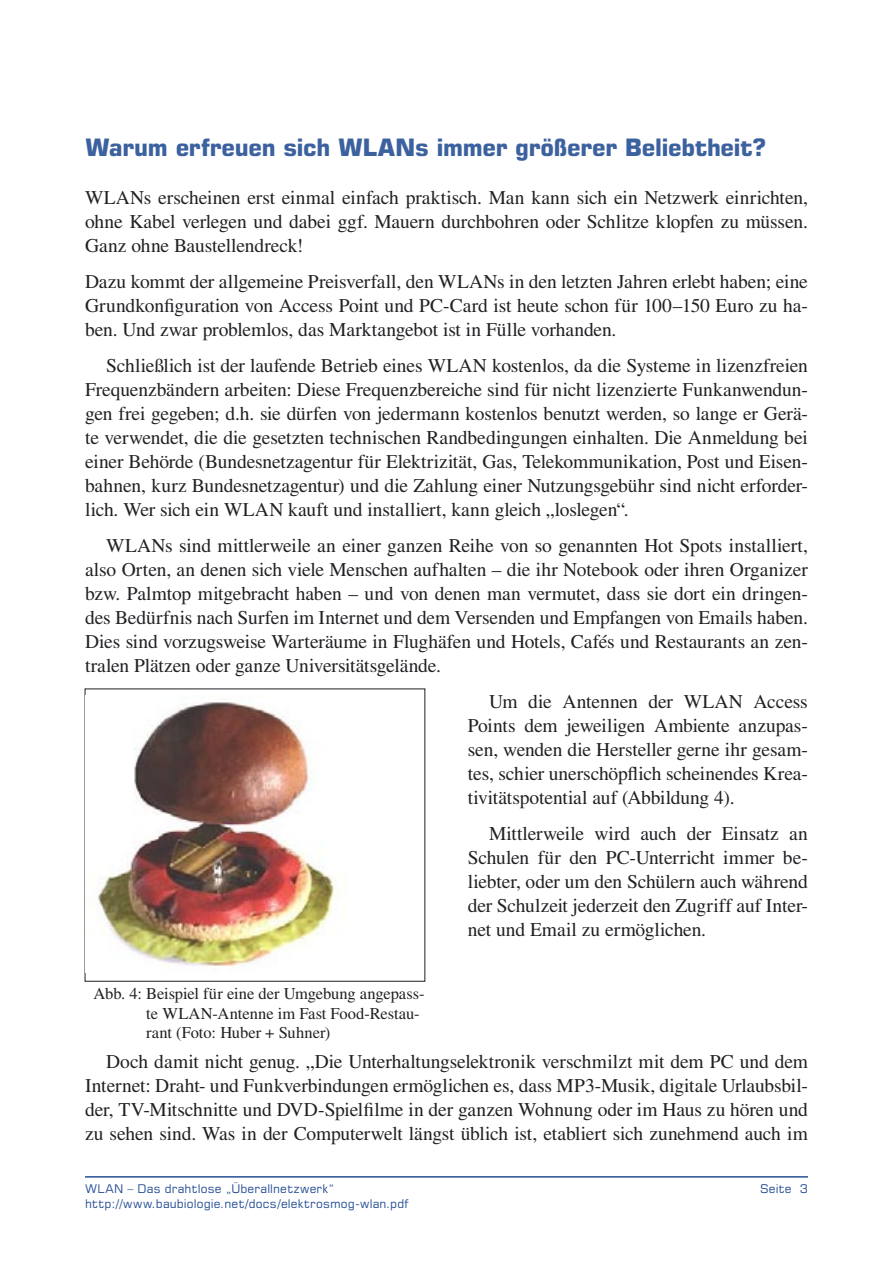
<style>
.page{position:relative;width:893px;height:1263px;background:#fff}
.page>*{position:absolute;margin:0;border:0;box-sizing:border-box;transform-origin:0 0}
.Über_02{font:700 24px "Square 721 BT";letter-spacing:-.025em;color:#3c619f}
.Fließtext{font:19.5px/24px "Times";letter-spacing:-.01em;color:#212125;text-align:justify}
.Fließtext_Einzug{font:19.5px/24px "Times";letter-spacing:-.01em;color:#212125;text-align:justify}
.Bildzeile{font:16.5px/19.8px "Times";letter-spacing:-.005em;color:#212125}
.t1{font:12px "Square 721 BT";letter-spacing:.015em;color:#264f94}
</style>
<div class="page">
<hr style="left:85px;top:1176px;width:723px;height:1px;background:#264f94">
<img style="left:98px;top:702px;width:239px;height:265px">
<p class="Über_02" style="left:85px;top:133px;width:683px">Warum erfreuen sich WLANs immer größerer Beliebtheit?</p>
<p class="Fließtext_Einzug" style="left:85px;top:185px;width:724px">WLANs erscheinen erst einmal einfach praktisch. Man kann sich ein Netzwerk einrichten, ohne Kabel verlegen und dabei ggf. Mauern durchbohren oder Schlitze klopfen zu müssen.<br>Ganz ohne Baustellendreck!</p>
<p class="Fließtext_Einzug" style="left:85px;top:269px;width:724px">Dazu kommt der allgemeine Preisverfall, den WLANs in den letzten Jahren erlebt haben; eine Grundkonfiguration von Access Point und PC-Card ist heute schon für 100–150 Euro zu ha&shy;ben. Und zwar problemlos, das Marktangebot ist in Fülle vorhanden.</p>
<p class="Fließtext" style="left:85px;top:353px;width:724px;text-indent:21px">Schließlich ist der laufende Betrieb eines WLAN kostenlos, da die Systeme in lizenzfreien Frequenzbändern arbeiten: Diese Frequenzbereiche sind für nicht lizenzierte Funkanwendun&shy;gen frei gegeben; d.h. sie dürfen von jedermann kostenlos benutzt werden, so lange er Gerä&shy;te verwendet, die die gesetzten technischen Randbedingungen einhalten. Die Anmeldung bei einer Behörde (Bundesnetzagentur für Elektrizität, Gas, Telekommunikation, Post und Eisen&shy;bahnen, kurz Bundesnetzagentur) und die Zahlung einer Nutzungsgebühr sind nicht erforder&shy;lich. Wer sich ein WLAN kauft und installiert, kann gleich „loslegen“.</p>
<p class="Fließtext" style="left:85px;top:533px;width:724px;text-indent:21px">WLANs sind mittlerweile an einer ganzen Reihe von so genannten Hot Spots installiert, also Orten, an denen sich viele Menschen aufhalten – die ihr Notebook oder ihren Organizer bzw. Palmtop mitgebracht haben – und von denen man vermutet, dass sie dort ein dringen&shy;des Bedürfnis nach Surfen im Internet und dem Versenden und Empfangen von Emails haben.<br>Dies sind vorzugsweise Warteräume in Flughäfen und Hotels, Cafés und Restaurants an zen&shy;tralen Plätzen oder ganze Universitätsgelände.</p>
<p class="Bildzeile" style="left:146px;top:983px;width:280px;text-indent:-53px">Abb. 4: Beispiel für eine der Umgebung angepass&shy;te WLAN-Antenne im Fast Food-Restau&shy;rant (Foto: Huber + Suhner)</p>
<p class="Fließtext" style="left:468px;top:689px;width:342px;text-indent:21px">Um die Antennen der WLAN Access Points dem jeweiligen Ambiente anzupas&shy;sen, wenden die Hersteller gerne ihr gesam&shy;tes, schier unerschöpflich scheinendes Krea&shy;tivitätspotential auf (Abbildung 4).</p>
<p class="Fließtext" style="left:468px;top:821px;width:342px;text-indent:21px">Mittlerweile wird auch der Einsatz an Schulen für den PC-Unterricht immer be&shy;liebter, oder um den Schülern auch während der Schulzeit jederzeit den Zugriff auf Inter&shy;net und Email zu ermöglichen.</p>
<p class="Fließtext" style="left:85px;top:1049px;width:724px;text-indent:21px">Doch damit nicht genug. „Die Unterhaltungselektronik verschmilzt mit dem PC und dem Internet: Draht- und Funkverbindungen ermöglichen es, dass MP3-Musik, digitale Urlaubsbil&shy;der, TV-Mitschnitte und DVD-Spielfilme in der ganzen Wohnung oder im Haus zu hören und zu sehen sind. Was in der Computerwelt längst üblich ist, etabliert sich zunehmend auch im</p>
<p class="t1" style="left:85px;top:1181px;width:251px">WLAN – Das drahtlose „Überallnetzwerk“</p>
<p class="t1" style="left:760px;top:1181px;width:49px">Seite 3</p>
<p class="t1" style="left:85px;top:1195px;width:325px">http://www.baubiologie.net/docs/elektrosmog-wlan.pdf</p>
</div>
